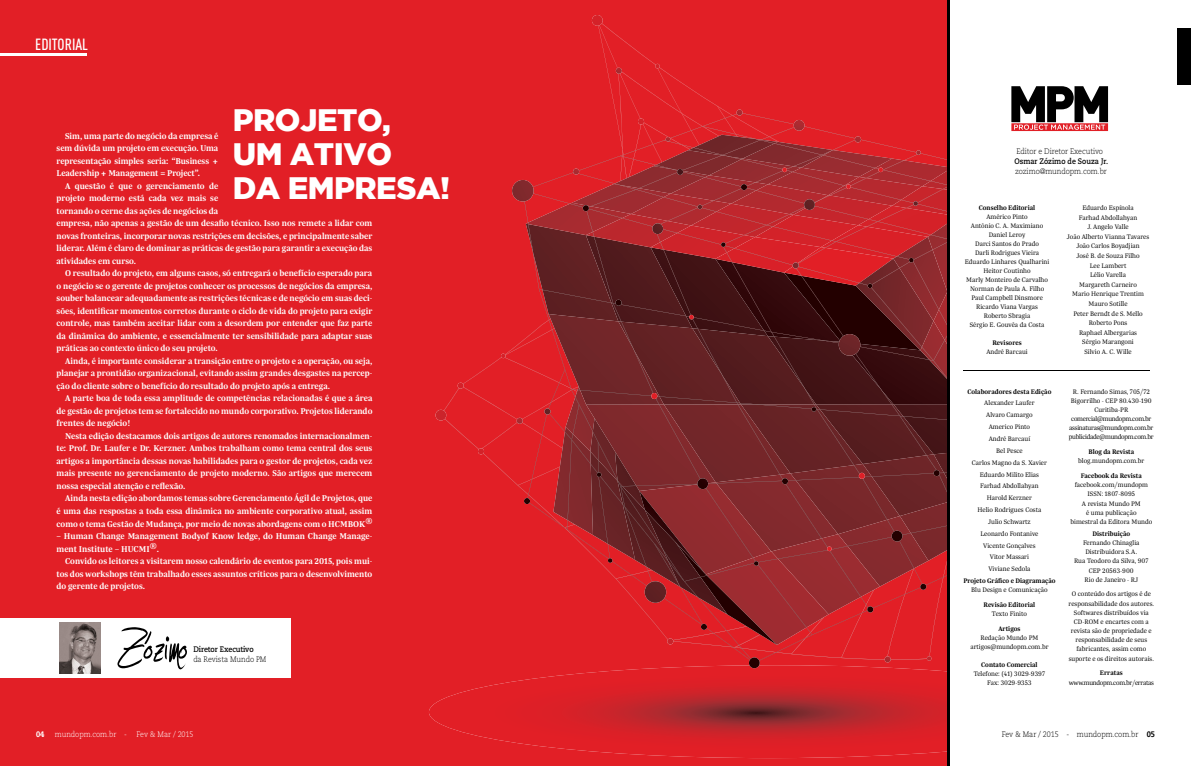
<style>
.page{position:relative;width:1191px;height:766px;background:#fff}
.page>*{position:absolute;margin:0;border:0;box-sizing:border-box;transform-origin:0 0}
.t1{font:107.3px "Jellyka Estryas Handwriting";color:#000;scale:.77 1}
.t2{font:900 30.9px/34px "Gotham";letter-spacing:-.015em;color:#fff}
.t3{font:500 16px "DIN Cond";color:#fff}
.t4{font:600 9px/12.5px "Trola";color:#fff;text-align:justify}
.t5{font:300 8px "Caecilia LT Std";letter-spacing:-.01em;color:#000;scale:.9 1}
.t6{font:300 8px "Caecilia LT Std";letter-spacing:-.01em;color:#fff;scale:.9 1}
.t7{font:700 8px "Caecilia LT Std";color:#000;scale:.88 1}
.t8{font:700 8px "Caecilia LT Std";color:#000;scale:.9 1}
.t9{font:800 8px "Caecilia LT Std";color:#fff;scale:.88 1}
.t10{font:300 7px/9.6px "Trola";color:#000;text-align:center}
.t11{font:600 7px "Trola";color:#000}
.t12{font:300 7px/9.1px "Trola";letter-spacing:-.04em;color:#000;text-align:center}
.s1{font-weight:800}
</style>
<div class="page">
<div style="left:0;top:0;width:947px;height:765px;background:#e21f26"></div>
<svg style="left:429px;top:665px;width:518px;height:92px;background:#d32228"></svg>
<svg style="left:457px;top:382px;width:7px;height:6px"></svg>
<svg style="left:501px;top:353px;width:4px;height:5px"></svg>
<svg style="left:478px;top:448px;width:6px;height:6px"></svg>
<svg style="left:884px;top:656px;width:6px;height:6px"></svg>
<svg style="left:926px;top:656px;width:5px;height:4px"></svg>
<svg style="left:435px;top:409px;width:11px;height:11px"></svg>
<svg style="left:749px;top:657px;width:10px;height:11px"></svg>
<svg style="left:512px;top:15px;width:435px;height:629px;background:#a22227"></svg>
<div style="left:0;top:618px;width:291px;height:59px;background:#fff"></div>
<hr style="left:947px;top:0;width:2px;height:765px;background:#000">
<svg style="left:1011px;top:86px;width:97px;height:45px"></svg>
<hr style="left:963px;top:370px;width:187px;height:1px;background:#000">
<img style="left:59px;top:622px;width:42px;height:51px">
<div style="left:1176px;top:28px;width:15px;height:57px;background:#000"></div>
<hr style="left:0;top:53px;width:86px;height:2px;background:#fff">
<h3 class="t3" style="left:35px;top:35px;width:54px">EDITORIAL</h3>
<h2 class="t2" style="left:233px;top:102px;width:219px">PROJETO,<br>UM ATIVO<br>DA EMPRESA!</h2>
<p class="t4" style="left:57px;top:129px;width:163px;text-indent:9px">Sim, uma parte do negócio da empresa é sem dúvida um projeto em execução. Uma representação simples seria: “Business + Leadership + Management = Project”.</p>
<p class="t4" style="left:57px;top:179px;width:317px;text-align:left;text-indent:9px">A questão é que o gerenciamento de<br>projeto moderno está cada vez mais se<br>tornando o cerne das ações de negócios da<br>empresa, não apenas a gestão de um desafio técnico. Isso nos remete a lidar com novas fronteiras, incorporar novas restrições em decisões, e principalmente saber liderar. Além é claro de dominar as práticas de gestão para garantir a execução das atividades em curso.</p>
<p class="t4" style="left:57px;top:267px;width:317px;text-indent:9px">O resultado do projeto, em alguns casos, só entregará o benefício esperado para o negócio se o gerente de projetos conhecer os processos de negócios da empresa, souber balancear adequadamente as restrições técnicas e de negócio em suas deci&shy;sões, identificar momentos corretos durante o ciclo de vida do projeto para exigir controle, mas também aceitar lidar com a desordem por entender que faz parte da dinâmica do ambiente, e essencialmente ter sensibilidade para adaptar suas práticas ao contexto único do seu projeto.</p>
<p class="t4" style="left:57px;top:354px;width:317px;text-indent:9px">Ainda, é importante considerar a transição entre o projeto e a operação, ou seja, planejar a prontidão organizacional, evitando assim grandes desgastes na percep&shy;ção do cliente sobre o benefício do resultado do projeto após a entrega.</p>
<p class="t4" style="left:57px;top:392px;width:317px;text-indent:9px">A parte boa de toda essa amplitude de competências relacionadas é que a área de gestão de projetos tem se fortalecido no mundo corporativo. Projetos liderando frentes de negócio!</p>
<p class="t4" style="left:57px;top:429px;width:317px;text-indent:9px">Nesta edição destacamos dois artigos de autores renomados internacionalmen&shy;te: Prof. Dr. Laufer e Dr. Kerzner. Ambos trabalham como tema central dos seus artigos a importância dessas novas habilidades para o gestor de projetos, cada vez mais presente no gerenciamento de projeto moderno. São artigos que merecem nossa especial atenção e reflexão.</p>
<p class="t4" style="left:57px;top:492px;width:317px;text-indent:9px">Ainda nesta edição abordamos temas sobre Gerenciamento Ágil de Projetos, que é uma das respostas a toda essa dinâmica no ambiente corporativo atual, assim como o tema Gestão de Mudança, por meio de novas abordagens com o HCMBOK®</p>
<p class="t4" style="left:57px;top:529px;width:317px">– Human Change Management Bodyof Know ledge, do Human Change Manage&shy;ment Institute – HUCMI®.</p>
<p class="t4" style="left:57px;top:554px;width:317px;text-indent:9px">Convido os leitores a visitarem nosso calendário de eventos para 2015, pois mui&shy;tos dos workshops têm trabalhado esses assuntos críticos para o desenvolvimento do gerente de projetos.</p>
<h1 class="t1" style="left:118px;top:600px;width:92px">Zózimo</h1>
<p class="t8" style="left:193px;top:644px;width:68px">Diretor Executivo</p>
<p class="t5" style="left:193px;top:654px;width:83px">da Revista Mundo PM</p>
<p class="t5" style="left:1016px;top:146px;width:98px">Editor e Diretor Executivo</p>
<p class="t7" style="left:1014px;top:156px;width:108px">Osmar Zózimo de Souza Jr.</p>
<p class="t5" style="left:1015px;top:166px;width:103px">zozimo@mundopm.com.br</p>
<p class="t11" style="left:979px;top:203px;width:58px">Conselho Editorial</p>
<p class="t10" style="left:964px;top:212px;width:86px;line-height:9px">Américo Pinto<br>Antônio C. A. Maximiano<br>Daniel Leroy<br>Darci Santos do Prado<br>Darli Rodrigues Vieira<br>Eduardo Linhares Qualharini<br>Heitor Coutinho<br>Marly Monteiro de Carvalho<br>Norman de Paula A. Filho<br>Paul Campbell Dinsmore<br>Ricardo Viana Vargas<br>Roberto Sbragia<br>Sérgio E. Gouvêa da Costa</p>
<p class="t11" style="left:992px;top:338px;width:31px">Revisores</p>
<p class="t10" style="left:986px;top:347px;width:43px">André Barcaui</p>
<p class="t10" style="left:1066px;top:203px;width:84px">Eduardo Espínola<br>Farhad Abdollahyan<br>J. Angelo Valle<br>João Alberto Vianna Tavares<br>João Carlos Boyadjian<br>José B. de Souza Filho<br>Lee Lambert<br>Lélio Varella<br>Margareth Carneiro<br>Mario Henrique Trentim<br>Mauro Sotille<br>Peter Berndt de S. Mello<br>Roberto Pons<br>Raphael Albergarias<br>Sérgio Marangoni<br>Silvio A. C. Wille</p>
<p class="t11" style="left:967px;top:386px;width:85px">Colaboradores desta Edição</p>
<p class="t10" style="left:972px;top:397px;width:77px;line-height:11.8px">Alexander Laufer<br>Alvaro Camargo<br>Americo Pinto<br>André Barcauí<br>Bel Pesce<br>Carlos Magno da S. Xavier<br>Eduardo Milito Elias<br>Farhad Abdollahyan<br>Harold Kerzner<br>Helio Rodrigues Costa<br>Julio Schwartz<br>Leonardo Fontanive<br>Vicente Gonçalves<br>Vitor Massari<br>Viviane Sedola</p>
<p class="t11" style="left:963px;top:576px;width:94px">Projeto Gráfico e Diagramação</p>
<p class="t10" style="left:971px;top:584px;width:78px">Blu Design e Comunicação</p>
<p class="t11" style="left:983px;top:599px;width:53px">Revisão Editorial</p>
<p class="t10" style="left:992px;top:608px;width:36px">Texto Finito</p>
<p class="t11" style="left:998px;top:623px;width:24px">Artigos</p>
<p class="t10" style="left:970px;top:632px;width:80px;line-height:9px">Redação Mundo PM artigos@mundopm.com.br</p>
<p class="t11" style="left:981px;top:659px;width:58px">Contato Comercial</p>
<p class="t10" style="left:973px;top:668px;width:73px;line-height:9px">Telefone: (41) 3029-9397<br>Fax: 3029-9353</p>
<p class="t12" style="left:1069px;top:386px;width:86px">R. Fernando Simas, 705/72<br>Bigorrilho - CEP 80.430-190<br>Curitiba-PR comercial@mundopm.com.br assinaturas@mundopm.com.br publicidade@mundopm.com.br</p>
<p class="t11" style="left:1088px;top:447px;width:47px">Blog da Revista</p>
<p class="t10" style="left:1078px;top:456px;width:68px">blog.mundopm.com.br</p>
<p class="t11" style="left:1080px;top:471px;width:63px">Facebook da Revista</p>
<p class="t10" style="left:1070px;top:480px;width:83px;line-height:9.1px">facebook.com/mundopm<br>ISSN: 1807-8095<br>A revista Mundo PM<br>é uma publicação<br>bimestral da Editora Mundo</p>
<p class="t11" style="left:1092px;top:528px;width:39px">Distribuição</p>
<p class="t10" style="left:1074px;top:538px;width:76px;line-height:9.1px">Fernando Chinaglia<br>Distribuidora S.A.<br>Rua Teodoro da Silva, 907<br>CEP 20563-900<br>Rio de Janeiro - RJ</p>
<p class="t10" style="left:1068px;top:589px;width:87px;line-height:9.1px">O conteúdo dos artigos é de responsabilidade dos autores.<br>Softwares distribuídos via<br>CD-ROM e encartes com a revista são de propriedade e responsabilidade de seus fabricantes, assim como suporte e os direitos autorais.</p>
<p class="t11" style="left:1100px;top:668px;width:24px">Erratas</p>
<p class="t12" style="left:1068px;top:677px;width:87px">www.mundopm.com.br/erratas</p>
<p class="t9" style="left:36px;top:729px;width:11px">04</p>
<p class="t6" style="left:55px;top:729px;width:155px">mundopm.com.br - Fev &amp; Mar / 2015</p>
<p class="t5" style="left:1001px;top:729px;width:172px">Fev &amp; Mar / 2015 - mundopm.com.br <span class="s1">05</span></p>
</div>
